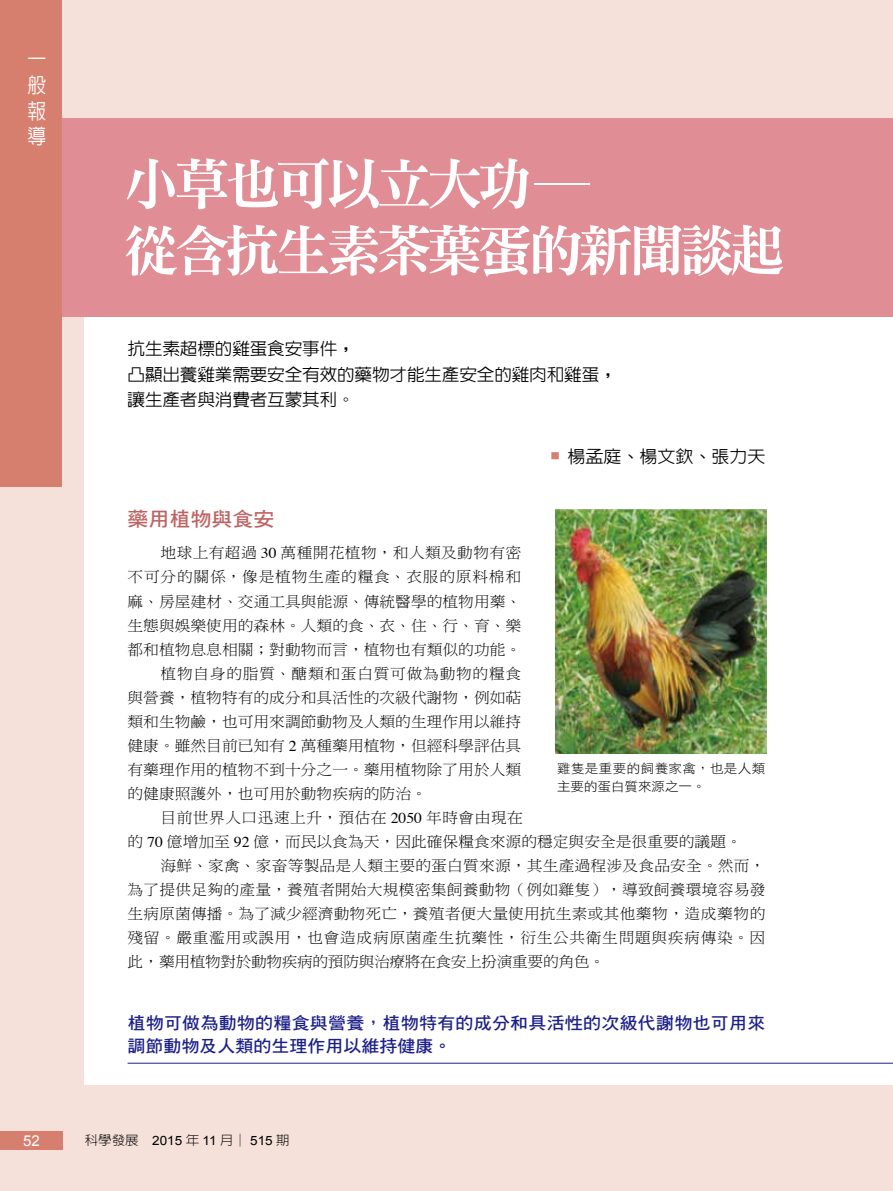
<style>
.page{position:relative;width:893px;height:1191px;background:#f5e1da}
.page>*{position:absolute;margin:0;border:0;box-sizing:border-box;transform-origin:0 0}
.t1{font:55.5px/66.6px "DF Ming Std W9";letter-spacing:-.09em;color:#fff}
.t2{font:500 21px/25.7px "AR New Hei B5";color:#fff;text-align:justify;scale:.9 1}
.t3{font:19.95px "DF Hei Std W7";color:#be6364;scale:1.05 1}
.t4{font:500 17.1px/25.5px "AR New Hei B5";letter-spacing:-.01em;color:#000}
.t5{font:17.1px/22.5px "DF Hei Std W7";letter-spacing:.015em;color:#1d2088;scale:1.05 1}
.t6{font:500 17.1px "AR New Hei B5";letter-spacing:-.01em;color:#000;scale:1.05 1}
.t7{font:15px "DF Ming Std W3";color:#000;scale:1.05 1}
.t8{font:15px "DF Ming Std W3";letter-spacing:.045em;color:#000;scale:1.05 1}
.t9{font:15px "DF Ming Std W3";letter-spacing:.04em;color:#000;scale:1.05 1}
.t10{font:15px "DF Ming Std W3";letter-spacing:-.025em;color:#000;scale:1.05 1}
.t11{font:15px "DF Ming Std W3";letter-spacing:.03em;color:#000;scale:1.05 1}
.t12{font:15px "DF Ming Std W3";letter-spacing:.02em;color:#000;scale:1.05 1}
.t13{font:15px "Arial";color:#fff}
.t14{font:12.9px/18px "DF Hei Std W3";letter-spacing:.035em;color:#000;scale:1.05 1}
.t15{font:12.9px "Arial";color:#000;scale:1.05 1}
.s1{font-weight:700}
.s2{font-family:"Times"}
.s3{font-family:"Ming Li U"}
.s4{font-family:"AR New Hei B5";font-weight:300}
</style>
<div class="page">
<div style="left:85px;top:118px;width:808px;height:966px;background:#fff"></div>
<div style="left:0;top:1131px;width:62px;height:18px;background:#d77f6e"></div>
<div style="left:0;top:0;width:62px;height:487px;background:#d77f6e"></div>
<hr style="left:892px;top:118px;width:1px;height:432px;background:#faf0f1">
<hr style="left:128px;top:1063px;width:765px;height:1px;background:#1d2088">
<div style="left:62px;top:118px;width:831px;height:198px;background:#e08d95"></div>
<img style="left:555px;top:509px;width:211px;height:245px">
<h2 class="t2" style="left:28px;top:47px;width:22px">一般報導</h2>
<p class="t13" style="left:23px;top:1131px;width:18px">52</p>
<h1 class="t1" style="left:124px;top:150px;width:663px">小草也可以立大功─<br>從含抗生素茶葉蛋的新聞談起</h1>
<p class="t4" style="left:128px;top:336px;width:491px">抗生素超標的雞蛋食安事件<span class="s1">，<br></span>凸顯出養雞業需要安全有效的藥物才能生產安全的雞肉和雞蛋<span class="s1">，</span>讓生產者與消費者互蒙其利<span class="s1">。</span></p>
<p class="t6" style="left:551px;top:447px;width:206px"><sup>■</sup> 楊孟庭<span class="s1">、</span>楊文欽<span class="s1">、</span>張力天</p>
<h3 class="t3" style="left:128px;top:507px;width:141px">藥用植物與食安</h3>
<p class="t12" style="left:161px;top:545px;width:345px">地球上有超過 <span class="s2">30</span> 萬種開花植物，和人類及動物有密</p>
<p class="t8" style="left:128px;top:569px;width:376px">不可分的關係，像是植物生產的糧食、衣服的原料棉和</p>
<p class="t7" style="left:128px;top:593px;width:376px">麻、房屋建材、交通工具與能源、傳統醫學的植物用藥、</p>
<p class="t7" style="left:128px;top:617px;width:376px">生態與娛樂使用的森林。人類的食、衣、住、行、育、樂</p>
<p class="t7" style="left:128px;top:641px;width:376px">都和植物息息相關；對動物而言，植物也有類似的功能。</p>
<p class="t8" style="left:161px;top:665px;width:345px">植物自身的脂質、醣類和蛋白質可做為動物的糧食</p>
<p class="t7" style="left:128px;top:689px;width:376px">與營養，植物特有的成分和具活性的次級代謝物，例如<span class="s3">萜</span></p>
<p class="t7" style="left:128px;top:713px;width:376px">類和生物鹼，也可用來調節動物及人類的生理作用以維持</p>
<p class="t7" style="left:128px;top:737px;width:376px">健康。雖然目前已知有 <span class="s2">2</span> 萬種藥用植物，但經科學評估具</p>
<p class="t7" style="left:128px;top:761px;width:376px">有藥理作用的植物不到十分之一。藥用植物除了用於人類</p>
<p class="t7" style="left:128px;top:785px;width:286px">的健康照護外，也可用於動物疾病的防治。</p>
<p class="t11" style="left:161px;top:809px;width:347px">目前世界人口迅速上升，預估在 <span class="s2">2050</span> 年時會由現在</p>
<p class="t7" style="left:128px;top:833px;width:586px">的 <span class="s2">70</span> 億增加至 <span class="s2">92</span> 億，而民以食為天，因此確保糧食來源的穩定與安全是很重要的議題。</p>
<p class="t7" style="left:161px;top:857px;width:577px">海鮮、家禽、家畜等製品是人類主要的蛋白質來源，其生產過程涉及食品安全。然而，</p>
<p class="t7" style="left:128px;top:881px;width:609px">為了提供足夠的產量，養殖者開始大規模密集飼養動物（例如雞隻），導致飼養環境容易發</p>
<p class="t7" style="left:128px;top:905px;width:609px">生病原菌傳播。為了減少經濟動物死亡，養殖者便大量使用抗生素或其他藥物，造成藥物的</p>
<p class="t9" style="left:128px;top:929px;width:609px">殘留。嚴重濫用或誤用，也會造成病原菌產生抗藥性，衍生公共衛生問題與疾病傳染。因</p>
<p class="t10" style="left:128px;top:953px;width:456px">此，藥用植物對於動物疾病的預防與治療將在食安上扮演重要的角色。</p>
<p class="t14" style="left:557px;top:759px;width:200px">雞隻是重要的飼養家禽，也是人類主要的蛋白質來源之一。</p>
<p class="t5" style="left:128px;top:1011px;width:609px">植物可做為動物的糧食與營養，植物特有的成分和具活性的次級代謝物也可用來調節動物及人類的生理作用以維持健康。</p>
<p class="t15" style="left:85px;top:1132px;width:197px"><span class="s4">科學發展</span> 2015 <span class="s4">年</span> 11 <span class="s4">月│</span> 515 <span class="s4">期</span></p>
</div>
